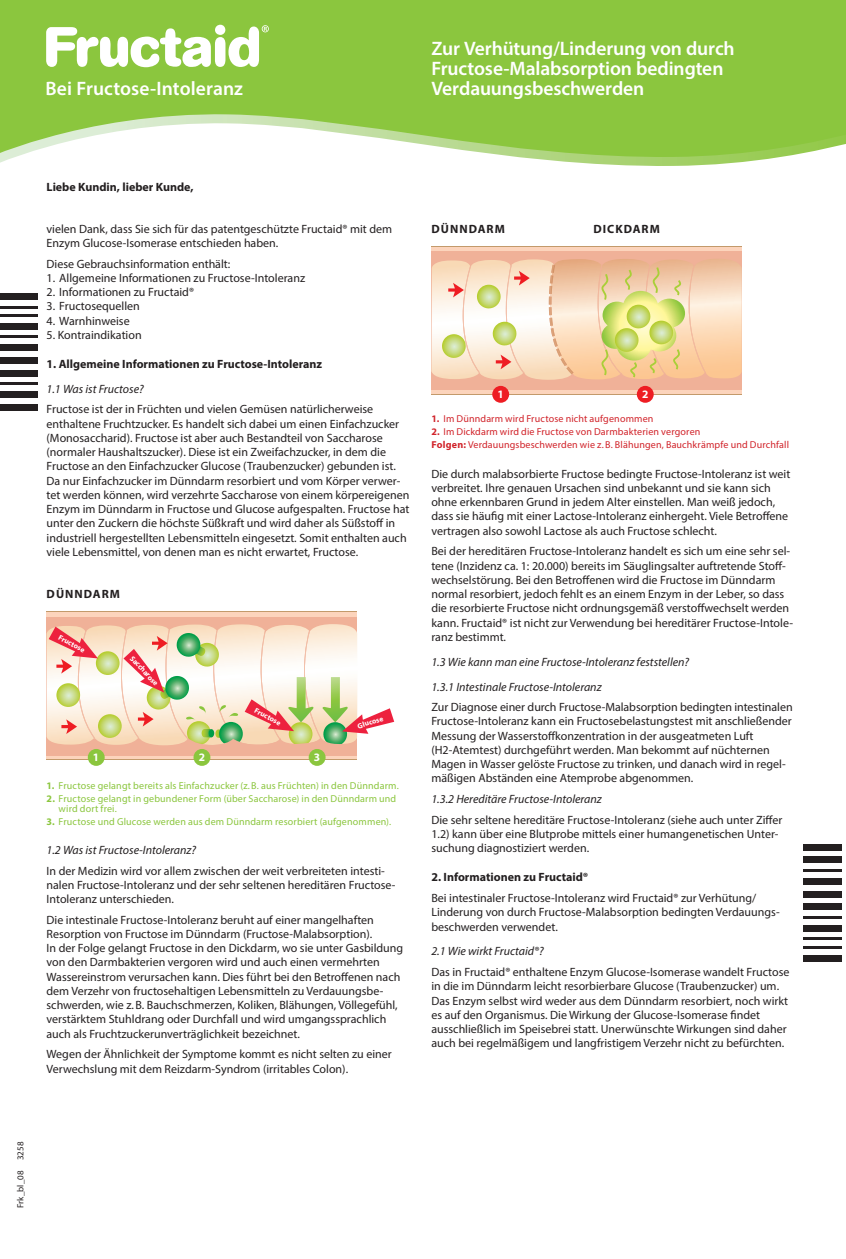
<style>
.page{position:relative;width:846px;height:1259px;background:#fff}
.page>*{position:absolute;margin:0;border:0;box-sizing:border-box;transform-origin:0 0}
.t1{font:600 19.5px/20.2px "Myriad Pro";letter-spacing:-.005em;color:#fff}
.t2{font:12px/14.2px "Myriad Pro";color:#231f20}
.t3{font:italic 12px/24.9px "Myriad Pro";color:#231f20}
.t4{font:700 12px "Myriad Pro";color:#231f20}
.t5{font:700 12px "Myriad Pro";letter-spacing:.085em;color:#231f20}
.t6{font:700 11.4px "Myriad Pro";color:#fff}
.t7{font:10.05px/10.5px "Myriad Pro";letter-spacing:.015em;color:#8bc63e}
.t8{font:10.05px/12.9px "Myriad Pro";letter-spacing:.015em;color:#d1232a}
.t9{font:9px "Myriad Pro";letter-spacing:.01em;color:#231f20}
.t10{font:700 7.5px "Myriad Pro";color:#fff}
.s1{font-weight:700}
</style>
<div class="page">
<div style="left:0;top:0;width:846px;height:100px;background:#8bc63e"></div>
<svg style="left:0;top:100px;width:846px;height:66px"></svg>
<div style="left:0;top:293px;width:38px;height:7px;background:#231f20"></div>
<div style="left:0;top:323px;width:38px;height:6px;background:#231f20"></div>
<div style="left:0;top:344px;width:38px;height:7px;background:#231f20"></div>
<div style="left:0;top:357px;width:38px;height:6px;background:#231f20"></div>
<div style="left:0;top:370px;width:38px;height:6px;background:#231f20"></div>
<div style="left:0;top:391px;width:38px;height:7px;background:#231f20"></div>
<div style="left:0;top:404px;width:38px;height:6px;background:#231f20"></div>
<hr style="left:0;top:306px;width:38px;height:2px;background:#231f20">
<hr style="left:0;top:314px;width:38px;height:3px;background:#231f20">
<hr style="left:0;top:336px;width:38px;height:2px;background:#231f20">
<hr style="left:0;top:383px;width:38px;height:2px;background:#231f20">
<div style="left:803px;top:954px;width:39px;height:7px;background:#231f20"></div>
<div style="left:803px;top:925px;width:39px;height:6px;background:#231f20"></div>
<div style="left:803px;top:903px;width:39px;height:7px;background:#231f20"></div>
<div style="left:803px;top:890px;width:39px;height:7px;background:#231f20"></div>
<div style="left:803px;top:878px;width:39px;height:6px;background:#231f20"></div>
<div style="left:803px;top:856px;width:39px;height:7px;background:#231f20"></div>
<div style="left:803px;top:844px;width:39px;height:6px;background:#231f20"></div>
<hr style="left:803px;top:946px;width:39px;height:2px;background:#231f20">
<hr style="left:803px;top:937px;width:39px;height:2px;background:#231f20">
<hr style="left:803px;top:916px;width:39px;height:2px;background:#231f20">
<hr style="left:803px;top:869px;width:39px;height:2px;background:#231f20">
<div style="left:432px;top:247px;width:310px;height:147px;background:#fcd4bc"></div>
<div style="left:432px;top:251px;width:310px;height:139px;background:#f0b198"></div>
<hr style="left:432px;top:246px;width:310px;height:1px;background:#c39a6b">
<hr style="left:432px;top:393px;width:310px;height:1px;background:#c39a6b">
<div style="left:492px;top:386px;width:17px;height:17px;background:#ee1d23;border-radius:50%"></div>
<div style="left:637px;top:386px;width:17px;height:17px;background:#ee1d23;border-radius:50%"></div>
<svg style="left:431px;top:259px;width:311px;height:121px;background:#f1d9b1"></svg>
<hr style="left:47px;top:611px;width:310px;height:1px;background:#c39a6b">
<div style="left:47px;top:612px;width:310px;height:147px;background:linear-gradient(to right,#fcd4bc,#fcd4bc)"></div>
<div style="left:47px;top:616px;width:310px;height:139px;background:#f0b198"></div>
<hr style="left:47px;top:759px;width:310px;height:1px;background:#c39a6b">
<div style="left:88px;top:749px;width:17px;height:16px;background:#8bc63e;border-radius:50%"></div>
<div style="left:309px;top:749px;width:17px;height:16px;background:#8bc63e;border-radius:50%"></div>
<div style="left:194px;top:749px;width:16px;height:16px;background:#8bc63e;border-radius:50%"></div>
<svg style="left:47px;top:624px;width:347px;height:128px"></svg>
<svg style="left:46px;top:25px;width:223px;height:42px"></svg>
<h1 class="t1" style="left:45px;top:78px;width:199px">Bei Fructose-Intoleranz</h1>
<h1 class="t1" style="left:431px;top:38px;width:305px">Zur Verhütung/Linderung von durch<br>Fructose-Malabsorption bedingten<br>Verdauungsbeschwerden</h1>
<p class="t4" style="left:47px;top:179px;width:148px">Liebe Kundin, lieber Kunde,</p>
<p class="t2" style="left:47px;top:221px;width:347px">vielen Dank, dass Sie sich für das patentgeschützte Fructaid® mit dem<br>Enzym Glucose-Isomerase entschieden haben.</p>
<p class="t2" style="left:47px;top:256px;width:185px">Diese Gebrauchsinformation enthält:</p>
<p class="t2" style="left:47px;top:270px;width:260px">1. Allgemeine Informationen zu Fructose-Intoleranz</p>
<p class="t2" style="left:47px;top:285px;width:149px">2. Informationen zu Fructaid®</p>
<p class="t2" style="left:47px;top:299px;width:95px">3. Fructosequellen</p>
<p class="t2" style="left:47px;top:313px;width:85px">4. Warnhinweise</p>
<p class="t2" style="left:47px;top:327px;width:97px">5. Kontraindikation</p>
<p class="t4" style="left:47px;top:356px;width:277px">1. Allgemeine Informationen zu Fructose-Intoleranz</p>
<p class="t3" style="left:47px;top:376px;width:99px">1.1 Was ist Fructose?</p>
<p class="t2" style="left:47px;top:402px;width:365px">Fructose ist der in Früchten und vielen Gemüsen natürlicherweise enthaltene Fruchtzucker. Es handelt sich dabei um einen Einfachzucker (Monosaccharid). Fructose ist aber auch Bestandteil von Saccharose (normaler Haushaltszucker). Diese ist ein Zweifachzucker, in dem die Fructose an den Einfachzucker Glucose (Traubenzucker) gebunden ist.<br>Da nur Einfachzucker im Dünndarm resorbiert und vom Körper verwer&shy;tet werden können, wird verzehrte Saccharose von einem körpereigenen Enzym im Dünndarm in Fructose und Glucose aufgespalten. Fructose hat unter den Zuckern die höchste Süßkraft und wird daher als Süßstoff in industriell hergestellten Lebensmitteln eingesetzt. Somit enthalten auch viele Lebensmittel, von denen man es nicht erwartet, Fructose.</p>
<p class="t5" style="left:47px;top:586px;width:75px">DÜNNDARM</p>
<p class="t10" style="left:61px;top:632px;width:30px;rotate:28deg">Fructose</p>
<p class="t10" style="left:135px;top:653px;width:39px;rotate:47deg">Saccharose</p>
<p class="t10" style="left:257px;top:705px;width:30px;rotate:28deg">Fructose</p>
<p class="t6" style="left:93px;top:749px;width:8px">1</p>
<p class="t6" style="left:314px;top:749px;width:8px">3</p>
<p class="t6" style="left:199px;top:749px;width:8px">2</p>
<p class="t10" style="left:356px;top:721px;width:28px;rotate:-18deg">Glucose</p>
<p class="t7" style="left:47px;top:780px;width:354px"><span class="s1">1.</span> Fructose gelangt bereits als Einfachzucker (z.B. aus Früchten) in den Dünndarm.</p>
<p class="t7" style="left:59px;top:793px;width:339px;text-indent:-12px"><span class="s1">2.</span> Fructose gelangt in gebundener Form (über Saccharose) in den Dünndarm und wird dort frei.</p>
<p class="t7" style="left:47px;top:816px;width:346px"><span class="s1">3.</span> Fructose und Glucose werden aus dem Dünndarm resorbiert (aufgenommen).</p>
<p class="t3" style="left:47px;top:837px;width:151px">1.2 Was ist Fructose-Intoleranz?</p>
<p class="t2" style="left:47px;top:863px;width:351px">In der Medizin wird vor allem zwischen der weit verbreiteten intesti&shy;nalen Fructose-Intoleranz und der sehr seltenen hereditären Fructose-<br>Intoleranz unterschieden.</p>
<p class="t2" style="left:47px;top:912px;width:358px">Die intestinale Fructose-Intoleranz beruht auf einer mangelhaften Resorption von Fructose im Dünndarm (Fructose-Malabsorption).<br>In der Folge gelangt Fructose in den Dickdarm, wo sie unter Gasbildung von den Darmbakterien vergoren wird und auch einen vermehrten Wassereinstrom verursachen kann. Dies führt bei den Betroffenen nach dem Verzehr von fructosehaltigen Lebensmitteln zu Verdauungsbe&shy;schwerden, wie z.B. Bauchschmerzen, Koliken, Blähungen, Völlegefühl, verstärktem Stuhldrang oder Durchfall und wird umgangssprachlich auch als Fruchtzuckerunverträglichkeit bezeichnet.</p>
<p class="t2" style="left:47px;top:1046px;width:347px">Wegen der Ähnlichkeit der Symptome kommt es nicht selten zu einer<br>Verwechslung mit dem Reizdarm-Syndrom (irritables Colon).</p>
<p class="t5" style="left:431px;top:221px;width:75px">DÜNNDARM</p>
<p class="t5" style="left:593px;top:221px;width:68px">DICKDARM</p>
<p class="t6" style="left:497px;top:386px;width:8px">1</p>
<p class="t6" style="left:642px;top:386px;width:8px">2</p>
<p class="t8" style="left:431px;top:412px;width:224px"><span class="s1">1.</span> Im Dünndarm wird Fructose nicht aufgenommen</p>
<p class="t8" style="left:431px;top:425px;width:359px"><span class="s1">2.</span> Im Dickdarm wird die Fructose von Darmbakterien vergoren<br><span class="s1">Folgen:</span> Verdauungsbeschwerden wie z.B. Blähungen, Bauchkrämpfe und Durchfall</p>
<p class="t2" style="left:431px;top:466px;width:360px">Die durch malabsorbierte Fructose bedingte Fructose-Intoleranz ist weit verbreitet. Ihre genauen Ursachen sind unbekannt und sie kann sich ohne erkennbaren Grund in jedem Alter einstellen. Man weiß jedoch, dass sie häufig mit einer Lactose-Intoleranz einhergeht. Viele Betroffene vertragen also sowohl Lactose als auch Fructose schlecht.</p>
<p class="t2" style="left:431px;top:544px;width:363px">Bei der hereditären Fructose-Intoleranz handelt es sich um eine sehr sel&shy;tene (Inzidenz ca. 1: 20.000) bereits im Säuglingsalter auftretende Stoff&shy;wechselstörung. Bei den Betroffenen wird die Fructose im Dünndarm normal resorbiert, jedoch fehlt es an einem Enzym in der Leber, so dass die resorbierte Fructose nicht ordnungsgemäß verstoffwechselt werden kann. Fructaid® ist nicht zur Verwendung bei hereditärer Fructose-Intole&shy;ranz bestimmt.</p>
<p class="t3" style="left:431px;top:649px;width:259px">1.3 Wie kann man eine Fructose-Intoleranz feststellen?<br>1.3.1 Intestinale Fructose-Intoleranz</p>
<p class="t2" style="left:431px;top:700px;width:363px">Zur Diagnose einer durch Fructose-Malabsorption bedingten intestinalen Fructose-Intoleranz kann ein Fructosebelastungstest mit anschließender Messung der Wasserstoffkonzentration in der ausgeatmeten Luft (H2-Atemtest) durchgeführt werden. Man bekommt auf nüchternen Magen in Wasser gelöste Fructose zu trinken, und danach wird in regel&shy;mäßigen Abständen eine Atemprobe abgenommen.</p>
<p class="t3" style="left:431px;top:786px;width:172px">1.3.2 Hereditäre Fructose-Intoleranz</p>
<p class="t2" style="left:431px;top:812px;width:352px">Die sehr seltene hereditäre Fructose-Intoleranz (siehe auch unter Ziffer<br>1.2) kann über eine Blutprobe mittels einer humangenetischen Unter&shy;suchung diagnostiziert werden.</p>
<p class="t4" style="left:431px;top:869px;width:159px">2. Informationen zu Fructaid®</p>
<p class="t2" style="left:431px;top:890px;width:349px">Bei intestinaler Fructose-Intoleranz wird Fructaid® zur Verhütung/<br>Linderung von durch Fructose-Malabsorption bedingten Verdauungs&shy;beschwerden verwendet.</p>
<p class="t3" style="left:431px;top:938px;width:114px">2.1 Wie wirkt Fructaid®?</p>
<p class="t2" style="left:431px;top:964px;width:360px">Das in Fructaid® enthaltene Enzym Glucose-Isomerase wandelt Fructose in die im Dünndarm leicht resorbierbare Glucose (Traubenzucker) um.<br>Das Enzym selbst wird weder aus dem Dünndarm resorbiert, noch wirkt es auf den Organismus. Die Wirkung der Glucose-Isomerase findet ausschließlich im Speisebrei statt. Unerwünschte Wirkungen sind daher auch bei regelmäßigem und langfristigem Verzehr nicht zu befürchten.</p>
<p class="t9" style="left:15px;top:1207px;width:68px;rotate:-90deg">Frk_bl_08 3258</p>
</div>
